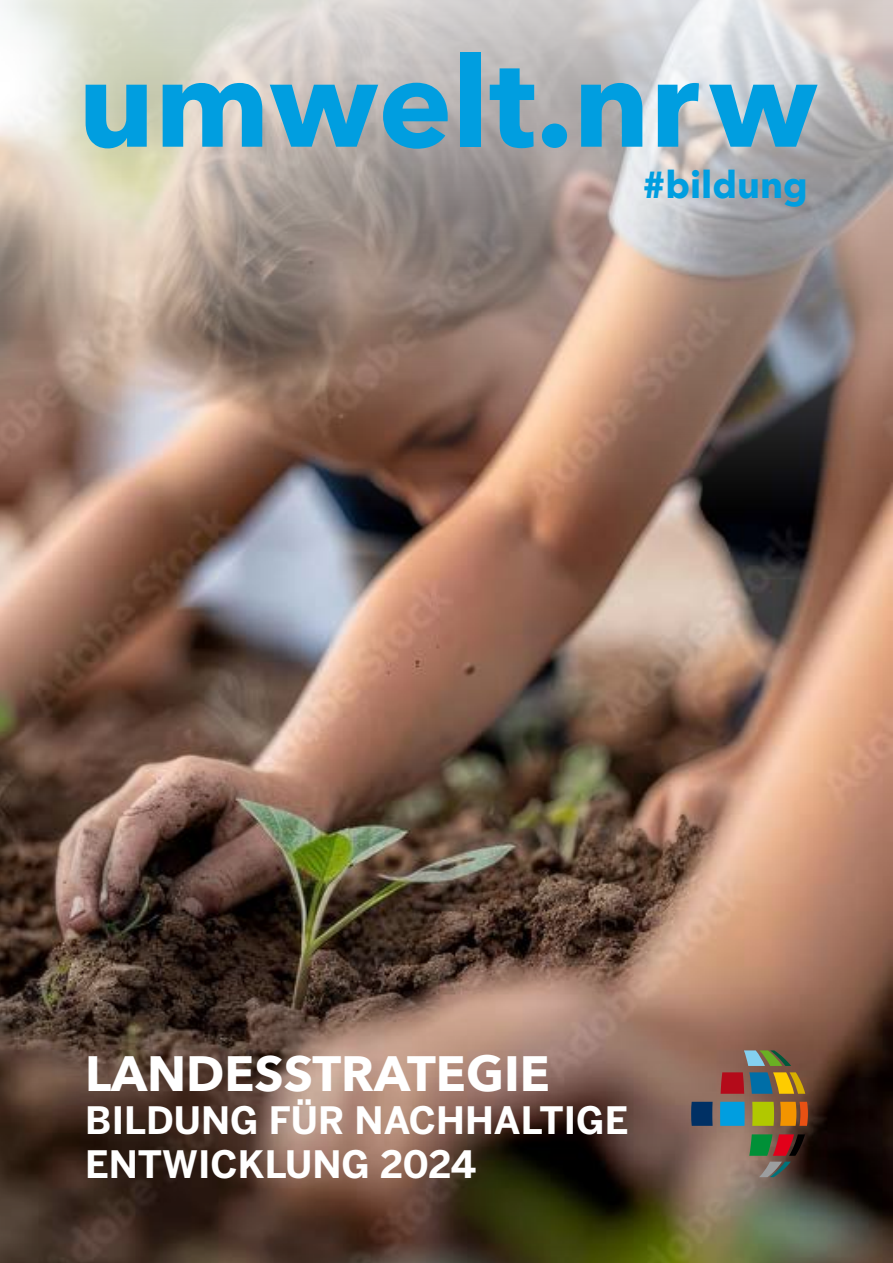
<style>
.page{position:relative;width:893px;height:1263px;background:#fff}
.page>*{position:absolute;margin:0;border:0;box-sizing:border-box;transform-origin:0 0}
.t1{font:700 124.5px "Avenir Next";color:#009ee0}
.t2{font:700 49.5px "Avenir Next";color:#fff}
.t3{font:700 37.5px/43.5px "Benton Sans";color:#fff}
.t4{font:700 37.5px "Avenir Next";color:#009ee0}
</style>
<div class="page">
<img style="left:0;top:514px;width:893px;height:250px">
<img style="left:0;top:764px;width:893px;height:499px">
<img style="left:0;top:0;width:893px;height:514px">
<svg style="left:759px;top:1162px;width:32px;height:15px"></svg>
<svg style="left:749px;top:1134px;width:56px;height:22px"></svg>
<svg style="left:721px;top:1072px;width:84px;height:22px;background:#8b6340"></svg>
<svg style="left:744px;top:1050px;width:47px;height:16px"></svg>
<svg style="left:780px;top:1102px;width:28px;height:24px"></svg>
<svg style="left:720px;top:1102px;width:25px;height:24px"></svg>
<svg style="left:691px;top:1102px;width:22px;height:24px"></svg>
<svg style="left:752px;top:1102px;width:22px;height:24px"></svg>
<h1 class="t1" style="left:78px;top:-5px;width:741px">umwelt.nrw</h1>
<p class="t4" style="left:643px;top:153px;width:167px">#bildung</p>
<h2 class="t2" style="left:85px;top:1031px;width:466px">LANDESSTRATEGIE</h2>
<p class="t3" style="left:85px;top:1098px;width:545px">BILDUNG FÜR NACHHALTIGE<br>ENTWICKLUNG 2024</p>
</div>
